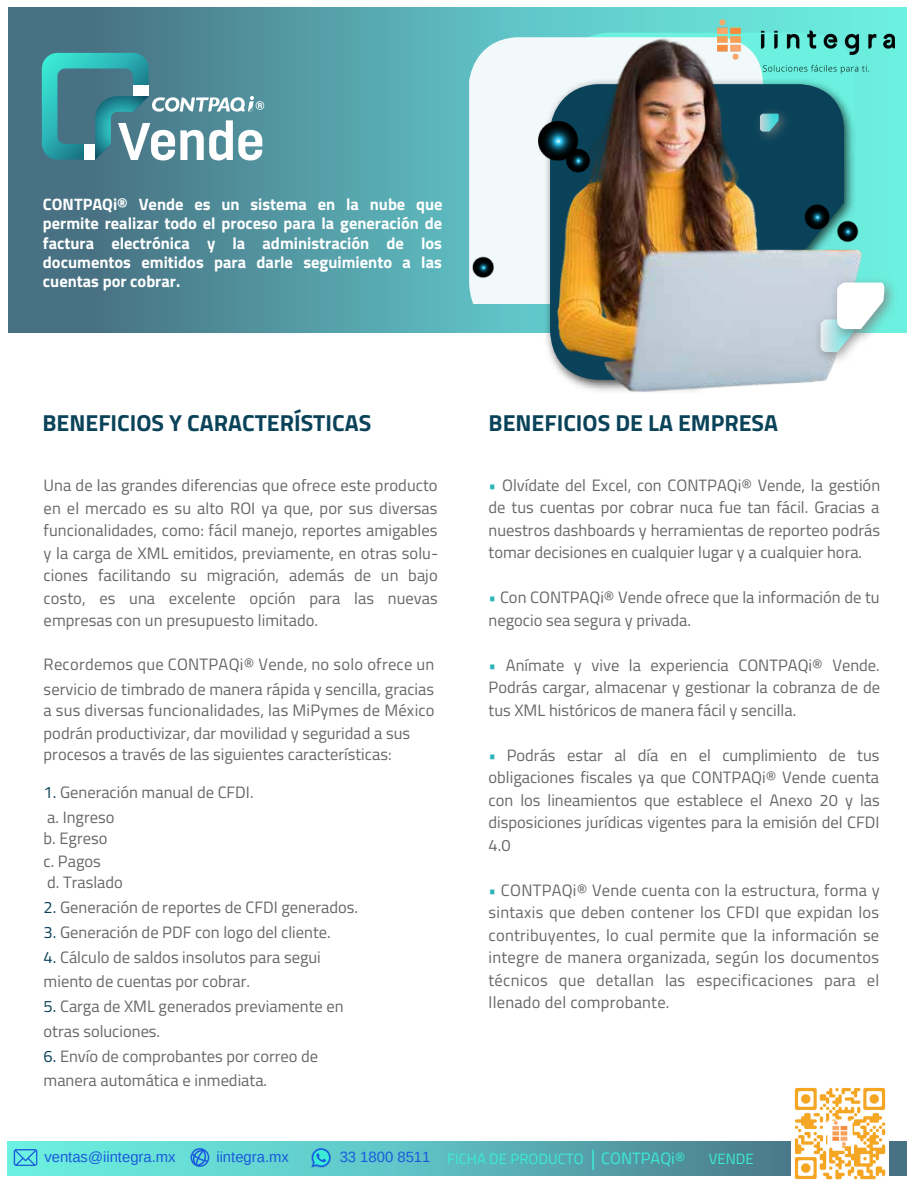
<style>
.page{position:relative;width:918px;height:1188px;background:#fff}
.page>*{position:absolute;margin:0;border:0;box-sizing:border-box;transform-origin:0 0}
.t1{font:700 23.25px "Titillium Web";color:#0a4359}
.t2{font:16.5px/22.5px "Titillium Web";color:#676767}
.t3{font:700 16.5px/19.2px "Titillium Web";color:#fff;text-align:justify}
.t4{font:14.85px "Titillium Web";color:#3bedd6}
.t5{font:14.85px "Arimo";color:#1a5adc}
.s1{color:#0a4359}
.s2{color:#2bb3b7}
.s3{font-family:"Arimo";color:#1a5adc}
.s4{font-size:21.3px}
.s5{font-size:16.5px}
</style>
<div class="page">
<svg style="left:8px;top:1142px;width:898px;height:33px;background:#5cb9bc"></svg>
<div style="left:9px;top:8px;width:897px;height:325px;background:linear-gradient(to right,#476c82,#70fbec)"></div>
<svg style="left:42px;top:53px;width:222px;height:108px;background:#5d9ba5"></svg>
<div style="left:84px;top:144px;width:11px;height:16px;background:#fff"></div>
<div style="left:133px;top:85px;width:16px;height:11px;background:#fff"></div>
<img style="left:396px;top:26px;width:511px;height:366px">
<img style="left:810px;top:309px;width:60px;height:59px">
<img style="left:749px;top:103px;width:46px;height:45px">
<svg style="left:760px;top:114px;width:20px;height:18px"></svg>
<img style="left:827px;top:272px;width:75px;height:74px">
<img style="left:472px;top:256px;width:22px;height:23px">
<img style="left:530px;top:112px;width:68px;height:68px">
<svg style="left:820px;top:283px;width:67px;height:69px"></svg>
<img style="left:798px;top:197px;width:67px;height:52px">
<img style="left:718px;top:20px;width:176px;height:54px">
<svg style="left:190px;top:1148px;width:20px;height:19px"></svg>
<img style="left:311px;top:1147px;width:21px;height:21px">
<svg style="left:312px;top:1148px;width:19px;height:19px"></svg>
<svg style="left:14px;top:1149px;width:23px;height:17px"></svg>
<img style="left:791px;top:1087px;width:98px;height:93px">
<p class="t3" style="left:43px;top:195px;width:401px">CONTPAQi® Vende es un sistema en la nube que permite realizar todo el proceso para la generación de factura electrónica y la administración de los documentos emitidos para darle seguimiento a las cuentas por cobrar.</p>
<h1 class="t1" style="left:43px;top:405px;width:330px">BENEFICIOS Y CARACTERÍSTICAS</h1>
<h1 class="t1" style="left:489px;top:405px;width:291px">BENEFICIOS DE LA EMPRESA</h1>
<p class="t2" style="left:44px;top:474px;width:396px;text-align:justify">Una de las grandes diferencias que ofrece este producto en el mercado es su alto ROI ya que, por sus diversas funcionalidades, como: fácil manejo, reportes amigables y la carga de XML emitidos, previamente, en otras solu&shy;ciones facilitando su migración, además de un bajo costo, es una excelente opción para las nuevas empresas con un presupuesto limitado.</p>
<p class="t2" style="left:44px;top:652px;width:392px;line-height:24.8px">Recordemos que CONTPAQi® Vende, no solo ofrece un servicio de timbrado de manera rápida y sencilla, gracias</p>
<p class="t2" style="left:44px;top:699px;width:393px;line-height:21.9px">a sus diversas funcionalidades, las MiPymes de México podrán productivizar, dar movilidad y seguridad a sus procesos a través de las siguientes características:</p>
<p class="t2" style="left:44px;top:780px;width:211px;line-height:24.8px"><span class="s1">1.</span> Generación manual de CFDI. a. Ingreso</p>
<p class="t2" style="left:44px;top:827px;width:81px;line-height:21.9px">b. Egreso<br>c. Pagos<br>d. Traslado</p>
<p class="t2" style="left:44px;top:896px;width:316px"><span class="s1">2.</span> Generación de reportes de CFDI generados.</p>
<p class="t2" style="left:44px;top:920px;width:289px"><span class="s1">3.</span> Generación de PDF con logo del cliente.</p>
<p class="t2" style="left:44px;top:944px;width:279px;line-height:24.8px"><span class="s1">4.</span> Cálculo de saldos insolutos para segui miento de cuentas por cobrar.</p>
<p class="t2" style="left:44px;top:994px;width:302px;line-height:24.8px"><span class="s1">5.</span> Carga de XML generados previamente en otras soluciones.</p>
<p class="t2" style="left:44px;top:1043px;width:276px;line-height:24.8px"><span class="s1">6.</span> Envío de comprobantes por correo de manera automática e inmediata.</p>
<p class="t2" style="left:489px;top:473px;width:393px;text-align:justify"><span class="s2">•</span> Olvídate del Excel, con CONTPAQi® Vende, la gestión de tus cuentas por cobrar nuca fue tan fácil. Gracias a nuestros dashboards y herramientas de reporteo podrás tomar decisiones en cualquier lugar y a cualquier hora.</p>
<p class="t2" style="left:489px;top:586px;width:393px"><span class="s2">•</span> Con CONTPAQi® Vende ofrece que la información de tu negocio sea segura y privada.</p>
<p class="t2" style="left:489px;top:653px;width:393px;text-align:justify"><span class="s2">•</span> Anímate y vive la experiencia CONTPAQi® Vende.<br>Podrás cargar, almacenar y gestionar la cobranza de de tus XML históricos de manera fácil y sencilla.</p>
<p class="t2" style="left:489px;top:743px;width:393px;text-align:justify"><span class="s2">•</span> Podrás estar al día en el cumplimiento de tus obligaciones fiscales ya que CONTPAQi® Vende cuenta con los lineamientos que establece el Anexo 20 y las disposiciones jurídicas vigentes para la emisión del CFDI 4.0</p>
<p class="t2" style="left:489px;top:878px;width:393px;text-align:justify"><span class="s2">•</span> CONTPAQi® Vende cuenta con la estructura, forma y sintaxis que deben contener los CFDI que expidan los contribuyentes, lo cual permite que la información se integre de manera organizada, según los documentos técnicos que detallan las especificaciones para el llenado del comprobante.</p>
<p class="t5" style="left:44px;top:1149px;width:133px">ventas@iintegra.mx</p>
<p class="t5" style="left:216px;top:1149px;width:74px">iintegra.mx</p>
<p class="t4" style="left:340px;top:1147px;width:347px"><span class="s3">33 1800 8511</span> FICHA DE PRODUCTO <span class="s4">|</span> <span class="s5">CONTPAQi®</span></p>
<p class="t4" style="left:709px;top:1147px;width:46px">VENDE</p>
</div>
